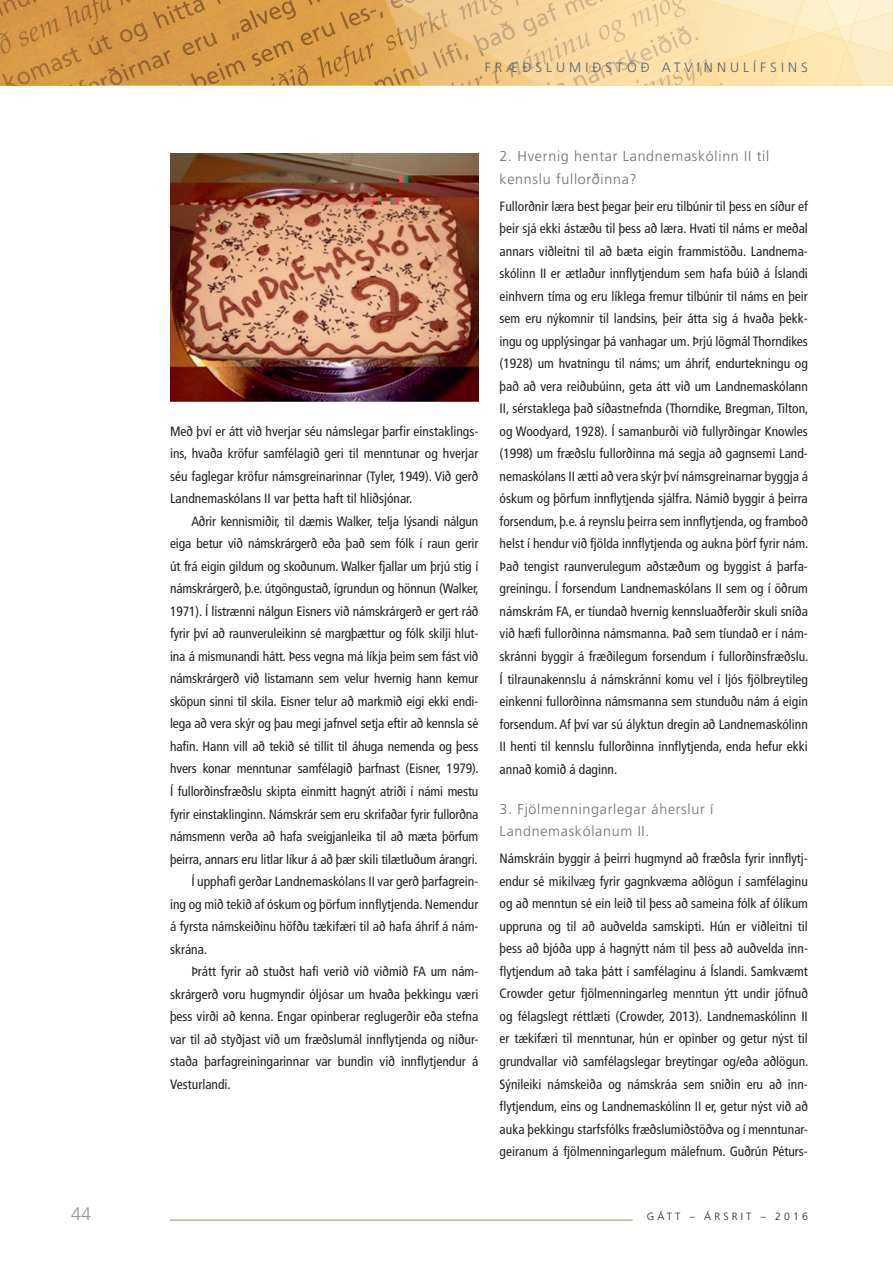
<style>
.page{position:relative;width:893px;height:1263px;background:#fff}
.page>*{position:absolute;margin:0;border:0;box-sizing:border-box;transform-origin:0 0}
.t1{font:300 18px "Frutiger LT Std";color:#939598}
.t2{font:300 14.25px/22.5px "Frutiger LT Std";letter-spacing:.05em;color:#6c6d70}
.t3{font:condensed 13.5px/22.5px "Frutiger LT Std";letter-spacing:-.01em;color:#231f20;text-align:justify}
.t4{font:300 13.5px "Frutiger LT Std";letter-spacing:.3em;color:#50636c}
.t5{font:300 10.5px "Frutiger LT Std";letter-spacing:.3em;color:#231f20}
</style>
<div class="page">
<hr style="left:170px;top:1220px;width:462px;height:1px;background:#899356">
<img style="left:0;top:0;width:93px;height:36px">
<img style="left:0;top:36px;width:93px;height:50px">
<img style="left:67px;top:75px;width:26px;height:11px">
<svg style="left:93px;top:0;width:800px;height:86px;background:#e7bf7f"></svg>
<img style="left:170px;top:153px;width:308px;height:249px">
<h1 class="t1" style="left:71px;top:1204px;width:22px">44</h1>
<p class="t4" style="left:485px;top:60px;width:325px">FRÆÐSLUMIÐSTÖÐ ATVINNULÍFSINS</p>
<p class="t3" style="left:170px;top:420px;width:310px">Með því er átt við hverjar séu námslegar þarfir einstaklings&shy;ins, hvaða kröfur samfélagið geri til menntunar og hverjar séu faglegar kröfur námsgreinarinnar (Tyler, 1949). Við gerð Landnemaskólans II var þetta haft til hliðsjónar.</p>
<p class="t3" style="left:191px;top:510px;width:288px">Aðrir kennismiðir, til dæmis Walker, telja lýsandi nálgun</p>
<p class="t3" style="left:170px;top:533px;width:310px">eiga betur við námskrárgerð eða það sem fólk í raun gerir</p>
<p class="t3" style="left:170px;top:555px;width:310px">út frá eigin gildum og skoðunum. Walker fjallar um þrjú stig í</p>
<p class="t3" style="left:170px;top:578px;width:310px">námskrárgerð, þ.e. útgöngustað, ígrundun og hönnun (Walker,</p>
<p class="t3" style="left:170px;top:600px;width:310px">1971). Í listrænni nálgun Eisners við námskrárgerð er gert ráð</p>
<p class="t3" style="left:170px;top:623px;width:310px">fyrir því að raunveruleikinn sé margþættur og fólk skilji hlut-</p>
<p class="t3" style="left:170px;top:645px;width:310px">ina á mismunandi hátt. Þess vegna má líkja þeim sem fást við</p>
<p class="t3" style="left:170px;top:668px;width:310px">námskrárgerð við listamann sem velur hvernig hann kemur</p>
<p class="t3" style="left:170px;top:690px;width:310px">sköpun sinni til skila. Eisner telur að markmið eigi ekki endi-</p>
<p class="t3" style="left:170px;top:713px;width:310px">lega að vera skýr og þau megi jafnvel setja eftir að kennsla sé</p>
<p class="t3" style="left:170px;top:735px;width:310px">hafin. Hann vill að tekið sé tillit til áhuga nemenda og þess</p>
<p class="t3" style="left:170px;top:758px;width:310px">hvers konar menntunar samfélagið þarfnast (Eisner, 1979).</p>
<p class="t3" style="left:170px;top:780px;width:310px">Í fullorðinsfræðslu skipta einmitt hagnýt atriði í námi mestu</p>
<p class="t3" style="left:170px;top:803px;width:310px">fyrir einstaklinginn. Námskrár sem eru skrifaðar fyrir fullorðna</p>
<p class="t3" style="left:170px;top:825px;width:310px">námsmenn verða að hafa sveigjanleika til að mæta þörfum</p>
<p class="t3" style="left:170px;top:848px;width:309px">þeirra, annars eru litlar líkur á að þær skili tilætluðum árangri.</p>
<p class="t3" style="left:191px;top:870px;width:289px">Í upphafi gerðar Landnemaskólans II var gerð þarfagrein-</p>
<p class="t3" style="left:170px;top:893px;width:310px">ing og mið tekið af óskum og þörfum innflytjenda. Nemendur</p>
<p class="t3" style="left:170px;top:915px;width:310px">á fyrsta námskeiðinu höfðu tækifæri til að hafa áhrif á nám-</p>
<p class="t3" style="left:170px;top:938px;width:39px">skrána.</p>
<p class="t3" style="left:191px;top:960px;width:289px">Þrátt fyrir að stuðst hafi verið við viðmið FA um nám-</p>
<p class="t3" style="left:170px;top:983px;width:310px">skrárgerð voru hugmyndir óljósar um hvaða þekkingu væri</p>
<p class="t3" style="left:170px;top:1005px;width:310px">þess virði að kenna. Engar opinberar reglugerðir eða stefna</p>
<p class="t3" style="left:170px;top:1028px;width:310px">var til að styðjast við um fræðslumál innflytjenda og niður-</p>
<p class="t3" style="left:170px;top:1050px;width:310px">staða þarfagreiningarinnar var bundin við innflytjendur á</p>
<p class="t3" style="left:170px;top:1073px;width:62px">Vesturlandi.</p>
<p class="t2" style="left:500px;top:145px;width:271px">2. Hvernig hentar Landnemaskólinn II til kennslu fullorðinna?</p>
<p class="t3" style="left:500px;top:195px;width:310px">Fullorðnir læra best þegar þeir eru tilbúnir til þess en síður ef þeir sjá ekki ástæðu til þess að læra. Hvati til náms er meðal annars viðleitni til að bæta eigin frammistöðu. Landnema&shy;skólinn II er ætlaður innflytjendum sem hafa búið á Íslandi einhvern tíma og eru líklega fremur tilbúnir til náms en þeir sem eru nýkomnir til landsins, þeir átta sig á hvaða þekk&shy;ingu og upplýsingar þá vanhagar um. Þrjú lögmál Thorndikes (1928) um hvatningu til náms; um áhrif, endurtekningu og það að vera reiðubúinn, geta átt við um Landnemaskólann II, sérstaklega það síðastnefnda (Thorndike, Bregman, Tilton, og Woodyard, 1928). Í samanburði við fullyrðingar Knowles (1998) um fræðslu fullorðinna má segja að gagnsemi Land&shy;nemaskólans II ætti að vera skýr því námsgreinarnar byggja á óskum og þörfum innflytjenda sjálfra. Námið byggir á þeirra forsendum, þ.e. á reynslu þeirra sem innflytjenda, og framboð helst í hendur við fjölda innflytjenda og aukna þörf fyrir nám.<br>Það tengist raunverulegum aðstæðum og byggist á þarfa&shy;greiningu. Í forsendum Landnemaskólans II sem og í öðrum námskrám FA, er tíundað hvernig kennsluaðferðir skuli sníða við hæfi fullorðinna námsmanna. Það sem tíundað er í nám&shy;skránni byggir á fræðilegum forsendum í fullorðinsfræðslu.<br>Í tilraunakennslu á námskránni komu vel í ljós fjölbreytileg einkenni fullorðinna námsmanna sem stunduðu nám á eigin forsendum. Af því var sú ályktun dregin að Landnemaskólinn II henti til kennslu fullorðinna innflytjenda, enda hefur ekki annað komið á daginn.</p>
<p class="t2" style="left:500px;top:798px;width:215px">3. Fjölmenningarlegar áherslur í<br>Landnemaskólanum II.</p>
<p class="t3" style="left:500px;top:847px;width:310px">Námskráin byggir á þeirri hugmynd að fræðsla fyrir innflytj&shy;endur sé mikilvæg fyrir gagnkvæma aðlögun í samfélaginu og að menntun sé ein leið til þess að sameina fólk af ólíkum uppruna og til að auðvelda samskipti. Hún er viðleitni til þess að bjóða upp á hagnýtt nám til þess að auðvelda inn&shy;flytjendum að taka þátt í samfélaginu á Íslandi. Samkvæmt Crowder getur fjölmenningarleg menntun ýtt undir jöfnuð og félagslegt réttlæti (Crowder, 2013). Landnemaskólinn II er tækifæri til menntunar, hún er opinber og getur nýst til grundvallar við samfélagslegar breytingar og/eða aðlögun.<br>Sýnileiki námskeiða og námskráa sem sniðin eru að inn&shy;flytjendum, eins og Landnemaskólinn II er, getur nýst við að auka þekkingu starfsfólks fræðslumiðstöðva og í menntunar&shy;geiranum á fjölmenningarlegum málefnum. Guðrún Péturs-</p>
<p class="t5" style="left:647px;top:1211px;width:163px">GÁTT – ÁRSRIT – 2016</p>
</div>
